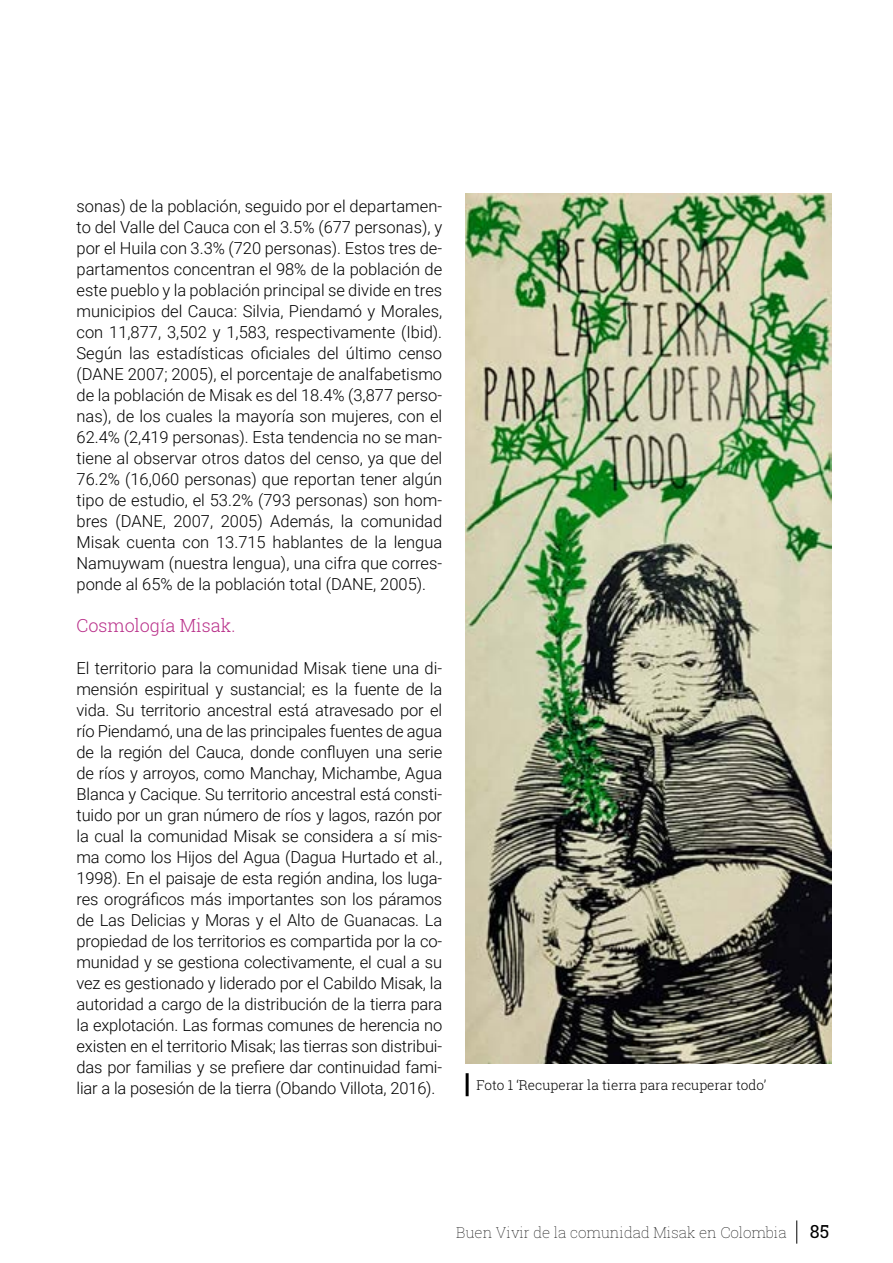
<style>
.page{position:relative;width:893px;height:1263px;background:#fff}
.page>*{position:absolute;margin:0;border:0;box-sizing:border-box;transform-origin:0 0}
.t1{font:300 18px "Roboto Slab";color:#b9318a}
.t2{font:18px "Roboto Slab";color:#000}
.t3{font:300 16.5px/21px "Roboto";letter-spacing:-.01em;color:#000;text-align:justify}
.t4{font:100 15px "Roboto Slab";color:#000}
.t5{font:300 13.5px "Roboto Slab";color:#000}
</style>
<div class="page">
<svg style="left:796px;top:1220px;width:1px;height:23px"></svg>
<img style="left:466px;top:194px;width:365px;height:870px">
<hr style="left:466px;top:1073px;width:3px;height:23px;background:#000">
<p class="t3" style="left:77px;top:195px;width:367px">sonas) de la población, seguido por el departamen&shy;to del Valle del Cauca con el 3.5% (677 personas), y por el Huila con 3.3% (720 personas). Estos tres de&shy;partamentos concentran el 98% de la población de este pueblo y la población principal se divide en tres municipios del Cauca: Silvia, Piendamó y Morales, con 11,877, 3,502 y 1,583, respectivamente (Ibid).<br>Según las estadísticas oficiales del último censo (DANE 2007; 2005), el porcentaje de analfabetismo de la población de Misak es del 18.4% (3,877 perso&shy;nas), de los cuales la mayoría son mujeres, con el 62.4% (2,419 personas). Esta tendencia no se man&shy;tiene al observar otros datos del censo, ya que del 76.2% (16,060 personas) que reportan tener algún tipo de estudio, el 53.2% (793 personas) son hom&shy;bres (DANE, 2007, 2005) Además, la comunidad Misak cuenta con 13.715 hablantes de la lengua Namuywam (nuestra lengua), una cifra que corres&shy;ponde al 65% de la población total (DANE, 2005).</p>
<p class="t1" style="left:77px;top:613px;width:160px">Cosmología Misak.</p>
<p class="t3" style="left:77px;top:657px;width:367px">El territorio para la comunidad Misak tiene una di&shy;mensión espiritual y sustancial; es la fuente de la vida. Su territorio ancestral está atravesado por el río Piendamó, una de las principales fuentes de agua de la región del Cauca, donde confluyen una serie de ríos y arroyos, como Manchay, Michambe, Agua Blanca y Cacique. Su territorio ancestral está consti&shy;tuido por un gran número de ríos y lagos, razón por la cual la comunidad Misak se considera a sí mis&shy;ma como los Hijos del Agua (Dagua Hurtado et al., 1998). En el paisaje de esta región andina, los luga&shy;res orográficos más importantes son los páramos de Las Delicias y Moras y el Alto de Guanacas. La propiedad de los territorios es compartida por la co&shy;munidad y se gestiona colectivamente, el cual a su vez es gestionado y liderado por el Cabildo Misak, la autoridad a cargo de la distribución de la tierra para la explotación. Las formas comunes de herencia no existen en el territorio Misak; las tierras son distribui&shy;das por familias y se prefiere dar continuidad fami&shy;liar a la posesión de la tierra (Obando Villota, 2016).</p>
<p class="t5" style="left:476px;top:1076px;width:291px">Foto 1 ‘Recuperar la tierra para recuperar todo’</p>
<p class="t4" style="left:456px;top:1222px;width:332px">Buen Vivir de la comunidad Misak en Colombia</p>
<p class="t2" style="left:810px;top:1219px;width:21px">85</p>
</div>
